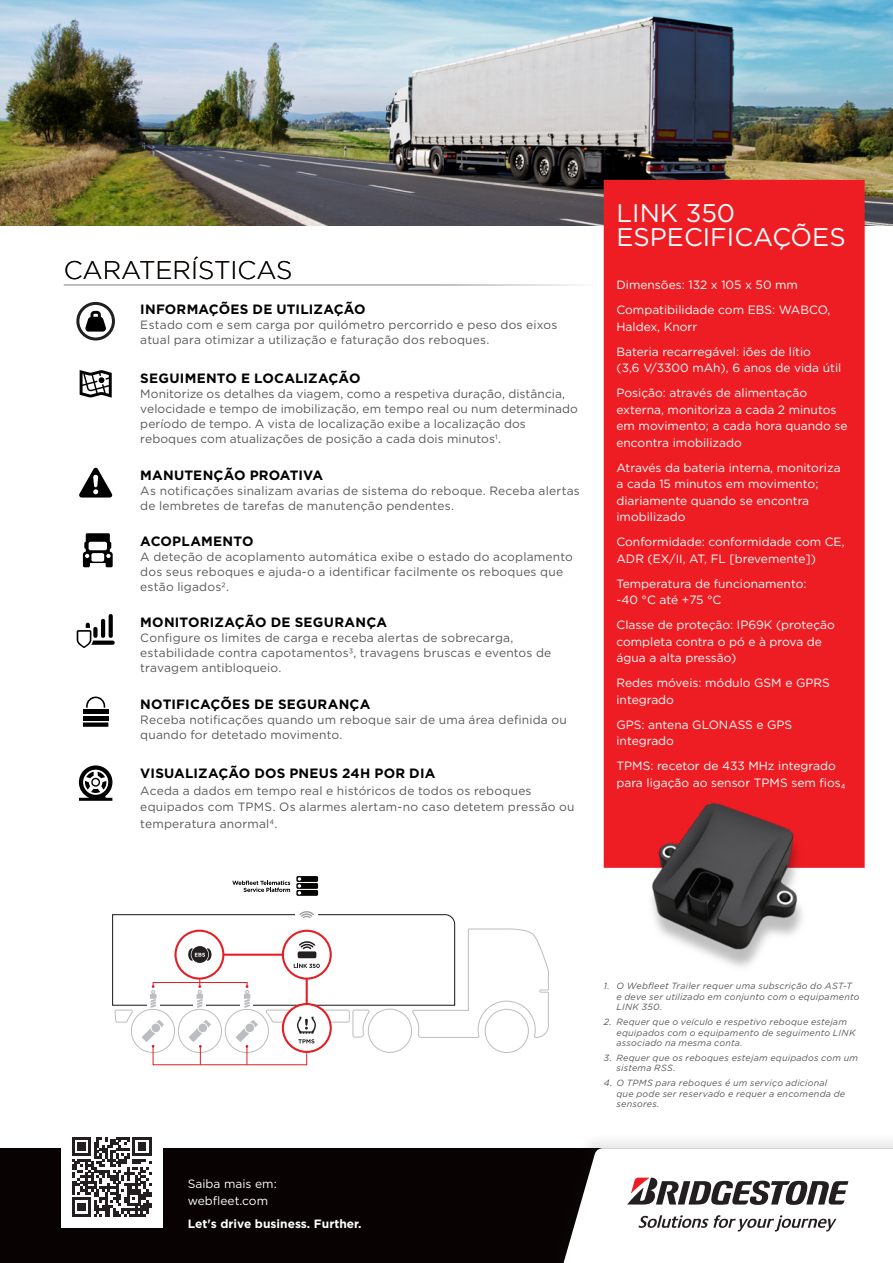
<style>
.page{position:relative;width:893px;height:1263px;background:#fff}
.page>*{position:absolute;margin:0;border:0;box-sizing:border-box;transform-origin:0 0}
.t1{font:25.5px/24px "Gotham";color:#fff}
.t2{font:300 25.5px "Gotham";color:#0c0806}
.t3{font:700 13.5px "Gotham";letter-spacing:.015em;color:#000}
.t4{font:12px/15px "Gotham";letter-spacing:.015em;color:#57585a}
.t5{font:12px/16.5px "Gotham";color:#fff}
.t6{font:700 12px "Gotham";color:#fff}
.t7{font:italic 9px/10.5px "Gotham";letter-spacing:.025em;color:#57585a}
</style>
<div class="page">
<img style="left:0;top:0;width:893px;height:225px">
<div style="left:604px;top:180px;width:261px;height:688px;background:#ee1d23"></div>
<svg style="left:85px;top:311px;width:21px;height:21px"></svg>
<div style="left:76px;top:302px;width:39px;height:38px;border:3px solid #231f20;border-radius:50%"></div>
<svg style="left:80px;top:370px;width:32px;height:28px"></svg>
<svg style="left:79px;top:468px;width:33px;height:29px"></svg>
<svg style="left:83px;top:533px;width:30px;height:34px"></svg>
<hr style="left:101px;top:619px;width:4px;height:19px;background:#000;border-radius:2px">
<svg style="left:109px;top:614px;width:4px;height:24px"></svg>
<svg style="left:77px;top:623px;width:38px;height:25px"></svg>
<svg style="left:86px;top:696px;width:19px;height:12px"></svg>
<div style="left:83px;top:709px;width:25px;height:5px;background:#000"></div>
<hr style="left:83px;top:716px;width:25px;height:4px;background:#000">
<svg style="left:83px;top:722px;width:25px;height:5px"></svg>
<svg style="left:79px;top:765px;width:33px;height:36px"></svg>
<svg style="left:232px;top:880px;width:58px;height:12px"></svg>
<svg style="left:296px;top:876px;width:22px;height:20px"></svg>
<svg style="left:112px;top:911px;width:437px;height:155px"></svg>
<img style="left:620px;top:797px;width:235px;height:170px">
<div style="left:0;top:1148px;width:893px;height:115px;background:#080302"></div>
<div style="left:541px;top:1132px;width:352px;height:131px;background:#231f20;opacity:.12"></div>
<svg style="left:557px;top:1148px;width:336px;height:115px;background:#d7d6d6"></svg>
<div style="left:61px;top:1125px;width:102px;height:102px;background:#fff"></div>
<svg style="left:72px;top:1137px;width:80px;height:79px"></svg>
<h1 class="t2" style="left:64px;top:253px;width:230px">CARATERÍSTICAS</h1>
<p class="t3" style="left:140px;top:301px;width:227px">INFORMAÇÕES DE UTILIZAÇÃO</p>
<p class="t4" style="left:140px;top:317px;width:418px">Estado com e sem carga por quilómetro percorrido e peso dos eixos atual para otimizar a utilização e faturação dos reboques.</p>
<p class="t3" style="left:140px;top:369px;width:222px">SEGUIMENTO E LOCALIZAÇÃO</p>
<p class="t4" style="left:140px;top:385px;width:439px">Monitorize os detalhes da viagem, como a respetiva duração, distância, velocidade e tempo de imobilização, em tempo real ou num determinado período de tempo. A vista de localização exibe a localização dos reboques com atualizações de posição a cada dois minutos1.</p>
<p class="t3" style="left:140px;top:467px;width:184px">MANUTENÇÃO PROATIVA</p>
<p class="t4" style="left:140px;top:483px;width:441px">As notificações sinalizam avarias de sistema do reboque. Receba alertas de lembretes de tarefas de manutenção pendentes.</p>
<p class="t3" style="left:140px;top:532px;width:115px">ACOPLAMENTO</p>
<p class="t4" style="left:140px;top:549px;width:434px">A deteção de acoplamento automática exibe o estado do acoplamento dos seus reboques e ajuda-o a identificar facilmente os reboques que estão ligados2.</p>
<p class="t3" style="left:140px;top:613px;width:248px">MONITORIZAÇÃO DE SEGURANÇA</p>
<p class="t4" style="left:140px;top:630px;width:413px">Configure os limites de carga e receba alertas de sobrecarga, estabilidade contra capotamentos3, travagens bruscas e eventos de travagem antibloqueio.</p>
<p class="t3" style="left:140px;top:695px;width:232px">NOTIFICAÇÕES DE SEGURANÇA</p>
<p class="t4" style="left:140px;top:712px;width:428px">Receba notificações quando um reboque sair de uma área definida ou quando for detetado movimento.</p>
<p class="t3" style="left:140px;top:764px;width:297px">VISUALIZAÇÃO DOS PNEUS 24H POR DIA</p>
<p class="t4" style="left:140px;top:782px;width:436px;line-height:16.5px">Aceda a dados em tempo real e históricos de todos os reboques equipados com TPMS. Os alarmes alertam-no caso detetem pressão ou temperatura anormal4.</p>
<h1 class="t1" style="left:616px;top:200px;width:231px">LINK 350<br>ESPECIFICAÇÕES</h1>
<p class="t5" style="left:616px;top:272px;width:215px;line-height:25px">Dimensões: 132 x 105 x 50 mm<br>Compatibilidade com EBS: WABCO,</p>
<p class="t5" style="left:616px;top:314px;width:196px;line-height:25px">Haldex, Knorr<br>Bateria recarregável: iões de lítio</p>
<p class="t5" style="left:616px;top:355px;width:226px;line-height:25px">(3,6 V/3300 mAh), 6 anos de vida útil<br>Posição: através de alimentação</p>
<p class="t5" style="left:616px;top:401px;width:233px">externa, monitoriza a cada 2 minutos em movimento; a cada hora quando se encontra imobilizado</p>
<p class="t5" style="left:616px;top:459px;width:226px">Através da bateria interna, monitoriza a cada 15 minutos em movimento; diariamente quando se encontra imobilizado</p>
<p class="t5" style="left:616px;top:533px;width:230px">Conformidade: conformidade com CE,<br>ADR (EX/II, AT, FL [brevemente])</p>
<p class="t5" style="left:616px;top:575px;width:191px">Temperatura de funcionamento: -40 °C até +75 °C</p>
<p class="t5" style="left:616px;top:616px;width:220px">Classe de proteção: IP69K (proteção completa contra o pó e à prova de água a alta pressão)</p>
<p class="t5" style="left:616px;top:674px;width:215px">Redes móveis: módulo GSM e GPRS integrado</p>
<p class="t5" style="left:616px;top:716px;width:177px">GPS: antena GLONASS e GPS integrado</p>
<p class="t5" style="left:616px;top:757px;width:231px">TPMS: recetor de 433 MHz integrado para ligação ao sensor TPMS sem fios₄</p>
<p class="t5" style="left:188px;top:1175px;width:90px">Saiba mais em: webfleet.com</p>
<p class="t6" style="left:188px;top:1215px;width:175px">Let's drive business. Further.</p>
<p class="t7" style="left:616px;top:981px;width:244px;text-indent:-13px">1. O Webfleet Trailer requer uma subscrição do AST-T e deve ser utilizado em conjunto com o equipamento<br>LINK 350.</p>
<p class="t7" style="left:616px;top:1016px;width:240px;text-indent:-13px">2. Requer que o veículo e respetivo reboque estejam equipados com o equipamento de seguimento LINK associado na mesma conta.</p>
<p class="t7" style="left:616px;top:1052px;width:243px;text-indent:-13px">3. Requer que os reboques estejam equipados com um sistema RSS.</p>
<p class="t7" style="left:616px;top:1077px;width:230px;text-indent:-13px">4. O TPMS para reboques é um serviço adicional que pode ser reservado e requer a encomenda de sensores.</p>
</div>
